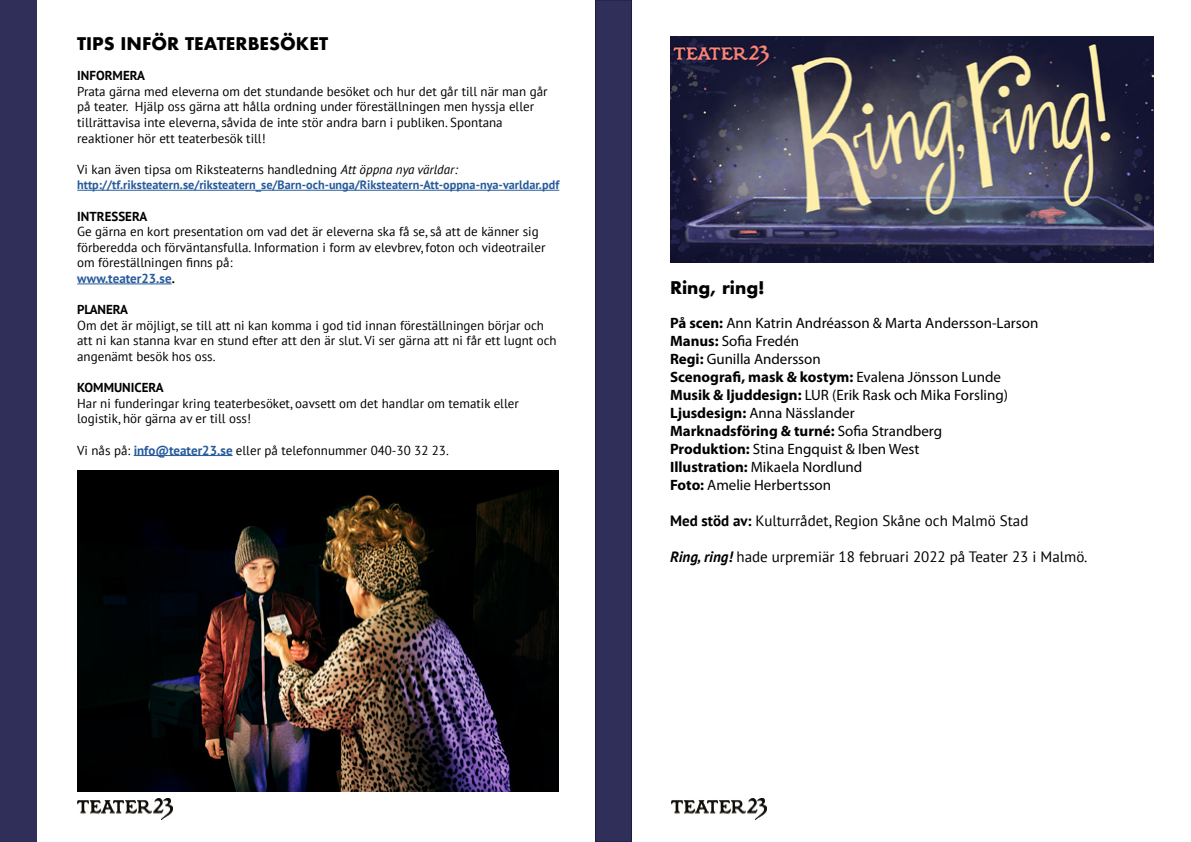
<style>
.page{position:relative;width:1191px;height:842px;background:#fff}
.page>*{position:absolute;margin:0;border:0;box-sizing:border-box;transform-origin:0 0}
.t1{font:700 17px "Futura";color:#000}
.t2{font:15px/18px "Myriad Pro";color:#000}
.t3{font:15px "PT Sans";color:#000}
.t4{font:13px/15.6px "PT Sans";color:#000}
.t5{font:700 13px "PT Sans";color:#000}
.t6{font:700 12.2px "PT Sans";color:#275b9b}
.s1{font-style:italic}
.s2{font-weight:700;color:#275b9b}
.s3{font-weight:700}
.s4{font-weight:700;font-style:italic}
</style>
<div class="page">
<div style="left:0;top:0;width:36px;height:842px;background:#2f2f5a"></div>
<hr style="left:77px;top:190px;width:482px;height:1px;background:#275b9b">
<hr style="left:77px;top:284px;width:95px;height:1px;background:#275b9b">
<hr style="left:134px;top:455px;width:99px;height:1px;background:#275b9b">
<img style="left:77px;top:798px;width:95px;height:21px">
<div style="left:595px;top:0;width:36px;height:842px;background:#2f2f5a"></div>
<div style="left:595px;top:0;width:37px;height:842px;border:1px solid #1c1d3c"></div>
<img style="left:77px;top:470px;width:482px;height:321px">
<img style="left:671px;top:798px;width:95px;height:21px">
<img style="left:670px;top:36px;width:483px;height:227px">
<h1 class="t1" style="left:77px;top:31px;width:252px">TIPS INFÖR TEATERBESÖKET</h1>
<p class="t5" style="left:77px;top:67px;width:69px">INFORMERA</p>
<p class="t4" style="left:77px;top:83px;width:472px">Prata gärna med eleverna om det stundande besöket och hur det går till när man går på teater. Hjälp oss gärna att hålla ordning under föreställningen men hyssja eller tillrättavisa inte eleverna, såvida de inte stör andra barn i publiken. Spontana reaktioner hör ett teaterbesök till!</p>
<p class="t4" style="left:77px;top:161px;width:382px">Vi kan även tipsa om Riksteaterns handledning <span class="s1">Att öppna nya världar:</span></p>
<p class="t6" style="left:77px;top:177px;width:483px">http://tf.riksteatern.se/riksteatern_se/Barn-och-unga/Riksteatern-Att-oppna-nya-varldar.pdf</p>
<p class="t5" style="left:77px;top:207px;width:72px">INTRESSERA</p>
<p class="t4" style="left:77px;top:223px;width:470px">Ge gärna en kort presentation om vad det är eleverna ska få se, så att de känner sig förberedda och förväntansfulla. Information i form av elevbrev, foton och videotrailer om föreställningen finns på:<br><span class="s2">www.teater23.se</span><span class="s3">.</span></p>
<p class="t5" style="left:77px;top:301px;width:52px">PLANERA</p>
<p class="t4" style="left:77px;top:317px;width:481px">Om det är möjligt, se till att ni kan komma i god tid innan föreställningen börjar och att ni kan stanna kvar en stund efter att den är slut. Vi ser gärna att ni får ett lugnt och angenämt besök hos oss.</p>
<p class="t5" style="left:77px;top:379px;width:88px">KOMMUNICERA</p>
<p class="t4" style="left:77px;top:395px;width:443px">Har ni funderingar kring teaterbesöket, oavsett om det handlar om tematik eller logistik, hör gärna av er till oss!</p>
<p class="t4" style="left:77px;top:442px;width:373px">Vi nås på: <span class="s2">info@teater23.se</span> eller på telefonnummer 040-30 32 23.</p>
<h1 class="t1" style="left:670px;top:275px;width:96px">Ring, ring!</h1>
<p class="t2" style="left:670px;top:313px;width:370px"><span class="s3">På scen:</span> Ann Katrin Andréasson &amp; Marta Andersson-Larson <span class="s3">Manus:</span> Sofia Fredén<br><span class="s3">Regi:</span> Gunilla Andersson<br><span class="s3">Scenografi, mask &amp; kostym:</span> Evalena Jönsson Lunde <span class="s3">Musik &amp; ljuddesign:</span> LUR (Erik Rask och Mika Forsling)<br><span class="s3">Ljusdesign:</span> Anna Nässlander<br><span class="s3">Marknadsföring &amp; turné:</span> Sofia Strandberg<br><span class="s3">Produktion:</span> Stina Engquist &amp; Iben West<br><span class="s3">Illustration:</span> Mikaela Nordlund<br><span class="s3">Foto:</span> Amelie Herbertsson</p>
<p class="t3" style="left:670px;top:511px;width:360px"><span class="s3">Med stöd av:</span> Kulturrådet, Region Skåne och Malmö Stad</p>
<p class="t3" style="left:670px;top:547px;width:419px"><span class="s4">Ring, ring!</span> hade urpremiär 18 februari 2022 på Teater 23 i Malmö.</p>
</div>
